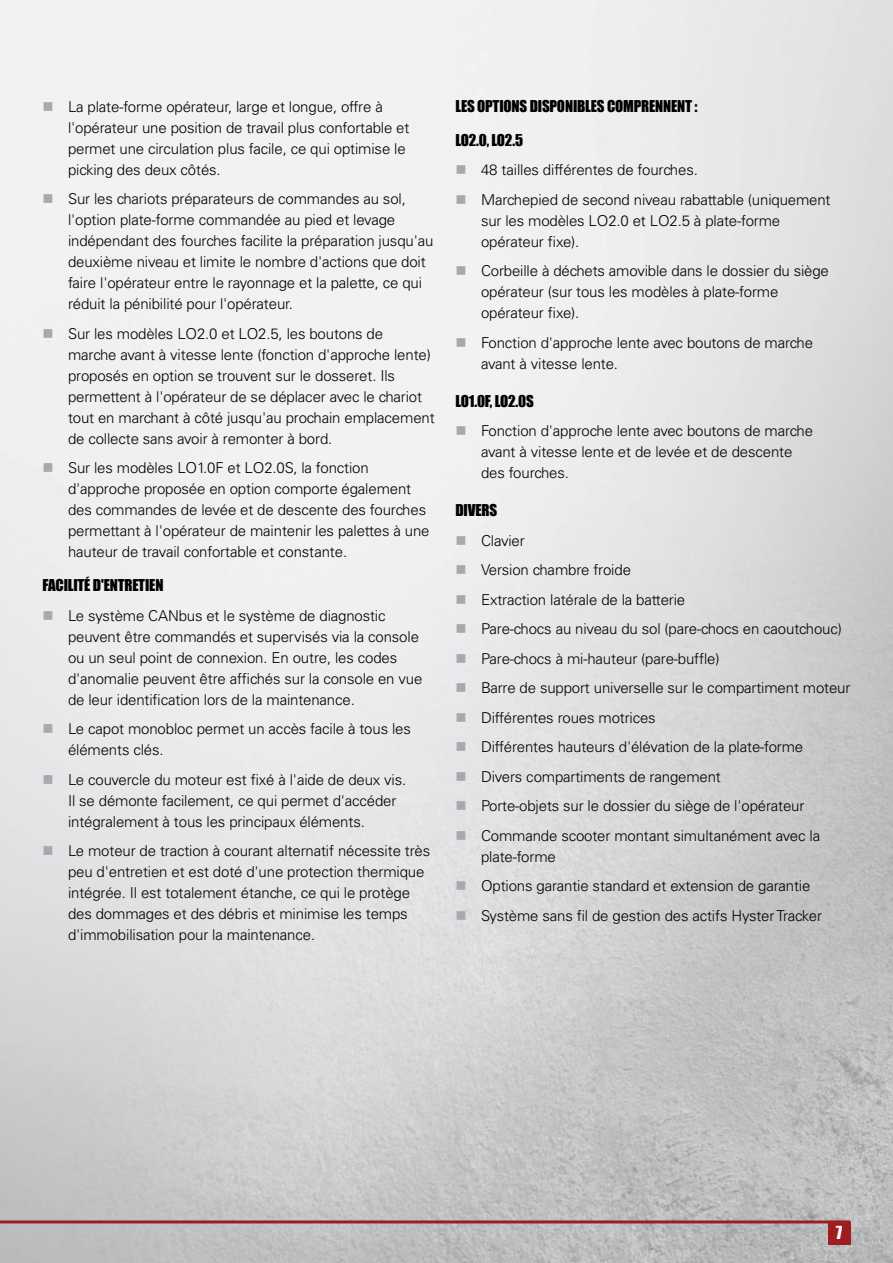
<style>
.page{position:relative;width:893px;height:1263px;background:#fff}
.page>*{position:absolute;margin:0;border:0;box-sizing:border-box;transform-origin:0 0}
.t1{font:16.5px "Impact";color:#fff}
.t2{font:300 15px/21px "Univers";letter-spacing:-.01em;color:#000}
.t3{font:15px "Impact";letter-spacing:-.01em;color:#000}
.s1{color:#a7a9ac}
</style>
<div class="page">
<img style="left:0;top:0;width:893px;height:1263px">
<hr style="left:0;top:1222px;width:1px;height:41px;background:#545456">
<hr style="left:0;top:1220px;width:850px;height:3px;background:#9e1d20">
<div style="left:828px;top:1222px;width:22px;height:23px;background:#9e1d20"></div>
<p class="t2" style="left:68px;top:96px;width:343px;text-indent:-26px"><span class="s1">■</span> La plate-forme opérateur, large et longue, offre à l'opérateur une position de travail plus confortable et permet une circulation plus facile, ce qui optimise le picking des deux côtés.</p>
<p class="t2" style="left:68px;top:189px;width:367px;text-indent:-26px"><span class="s1">■</span> Sur les chariots préparateurs de commandes au sol, l'option plate-forme commandée au pied et levage indépendant des fourches facilite la préparation jusqu'au deuxième niveau et limite le nombre d'actions que doit faire l'opérateur entre le rayonnage et la palette, ce qui réduit la pénibilité pour l'opérateur.</p>
<p class="t2" style="left:68px;top:323px;width:368px;text-indent:-26px"><span class="s1">■</span> Sur les modèles LO2.0 et LO2.5, les boutons de marche avant à vitesse lente (fonction d'approche lente) proposés en option se trouvent sur le dosseret. Ils permettent à l'opérateur de se déplacer avec le chariot tout en marchant à côté jusqu'au prochain emplacement de collecte sans avoir à remonter à bord.</p>
<p class="t2" style="left:68px;top:458px;width:363px;text-indent:-26px"><span class="s1">■</span> Sur les modèles LO1.0F et LO2.0S, la fonction d'approche proposée en option comporte également des commandes de levée et de descente des fourches permettant à l'opérateur de maintenir les palettes à une hauteur de travail confortable et constante.</p>
<p class="t3" style="left:43px;top:574px;width:122px">FACILITÉ D'ENTRETIEN</p>
<p class="t2" style="left:68px;top:605px;width:356px;text-indent:-26px"><span class="s1">■</span> Le système CANbus et le système de diagnostic peuvent être commandés et supervisés via la console ou un seul point de connexion. En outre, les codes d'anomalie peuvent être affichés sur la console en vue de leur identification lors de la maintenance.</p>
<p class="t2" style="left:68px;top:718px;width:344px;text-indent:-26px"><span class="s1">■</span> Le capot monobloc permet un accès facile à tous les éléments clés.</p>
<p class="t2" style="left:68px;top:769px;width:340px;text-indent:-26px"><span class="s1">■</span> Le couvercle du moteur est fixé à l'aide de deux vis.<br>Il se démonte facilement, ce qui permet d'accéder intégralement à tous les principaux éléments.</p>
<p class="t2" style="left:68px;top:840px;width:364px;text-indent:-26px"><span class="s1">■</span> Le moteur de traction à courant alternatif nécessite très peu d'entretien et est doté d'une protection thermique intégrée. Il est totalement étanche, ce qui le protège des dommages et des débris et minimise les temps d'immobilisation pour la maintenance.</p>
<p class="t3" style="left:455px;top:94px;width:244px">LES OPTIONS DISPONIBLES COMPRENNENT :</p>
<p class="t3" style="left:455px;top:128px;width:69px">LO2.0, LO2.5</p>
<p class="t2" style="left:455px;top:159px;width:244px"><span class="s1">■</span> 48 tailles différentes de fourches.</p>
<p class="t2" style="left:481px;top:189px;width:351px;text-indent:-26px"><span class="s1">■</span> Marchepied de second niveau rabattable (uniquement sur les modèles LO2.0 et LO2.5 à plate-forme opérateur fixe).</p>
<p class="t2" style="left:481px;top:260px;width:349px;text-indent:-26px"><span class="s1">■</span> Corbeille à déchets amovible dans le dossier du siège opérateur (sur tous les modèles à plate-forme opérateur fixe).</p>
<p class="t2" style="left:481px;top:332px;width:334px;text-indent:-26px"><span class="s1">■</span> Fonction d'approche lente avec boutons de marche avant à vitesse lente.</p>
<p class="t3" style="left:455px;top:389px;width:80px">LO1.0F, LO2.0S</p>
<p class="t2" style="left:481px;top:420px;width:334px;text-indent:-25px"><span class="s1">■</span> Fonction d'approche lente avec boutons de marche avant à vitesse lente et de levée et de descente des fourches.</p>
<p class="t3" style="left:455px;top:499px;width:43px">DIVERS</p>
<p class="t2" style="left:455px;top:530px;width:71px"><span class="s1">■</span> Clavier</p>
<p class="t2" style="left:455px;top:559px;width:177px"><span class="s1">■</span> Version chambre froide</p>
<p class="t2" style="left:455px;top:589px;width:231px"><span class="s1">■</span> Extraction latérale de la batterie</p>
<p class="t2" style="left:455px;top:618px;width:388px"><span class="s1">■</span> Pare-chocs au niveau du sol (pare-chocs en caoutchouc)</p>
<p class="t2" style="left:455px;top:648px;width:266px"><span class="s1">■</span> Pare-chocs à mi-hauteur (pare-buffle)</p>
<p class="t2" style="left:455px;top:677px;width:396px"><span class="s1">■</span> Barre de support universelle sur le compartiment moteur</p>
<p class="t2" style="left:455px;top:707px;width:202px"><span class="s1">■</span> Différentes roues motrices</p>
<p class="t2" style="left:455px;top:736px;width:349px"><span class="s1">■</span> Différentes hauteurs d'élévation de la plate-forme</p>
<p class="t2" style="left:455px;top:766px;width:267px"><span class="s1">■</span> Divers compartiments de rangement</p>
<p class="t2" style="left:455px;top:795px;width:350px"><span class="s1">■</span> Porte-objets sur le dossier du siège de l'opérateur</p>
<p class="t2" style="left:481px;top:825px;width:341px;text-indent:-26px"><span class="s1">■</span> Commande scooter montant simultanément avec la plate-forme</p>
<p class="t2" style="left:455px;top:875px;width:356px"><span class="s1">■</span> Options garantie standard et extension de garantie</p>
<p class="t2" style="left:455px;top:905px;width:368px"><span class="s1">■</span> Système sans fil de gestion des actifs Hyster Tracker</p>
<p class="t1" style="left:836px;top:1220px;width:8px">7</p>
</div>
